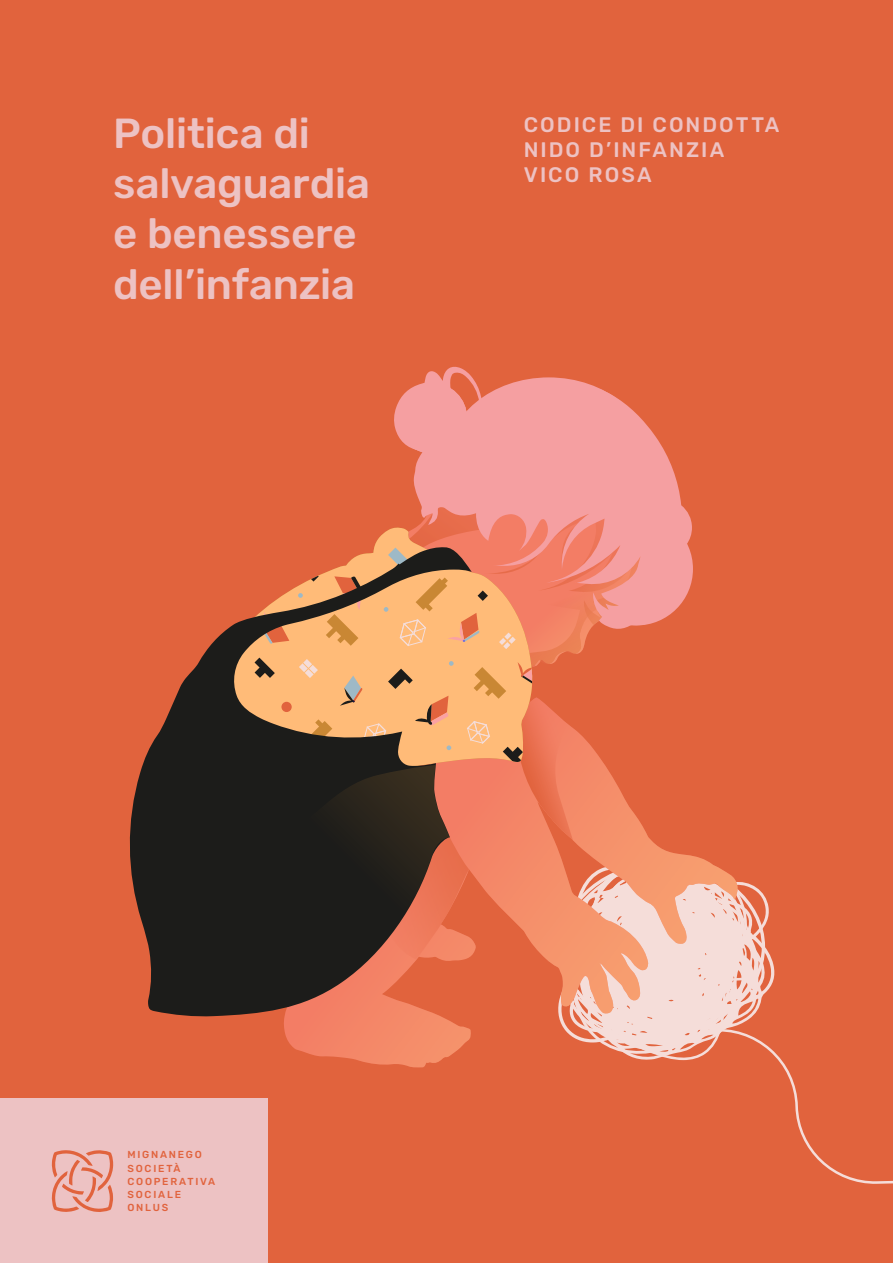
<style>
.page{position:relative;width:893px;height:1263px;background:#e1633d}
.page>*{position:absolute;margin:0;border:0;box-sizing:border-box;transform-origin:0 0}
.t1{font:500 42px/50.4px "Rubik";letter-spacing:-.005em;color:#edc2c3}
.t2{font:500 21px/25.2px "Rubik";letter-spacing:.095em;color:#edc2c3}
.t3{font:500 10.2px/13px "Rubik";letter-spacing:.175em;color:#e1633d}
</style>
<div class="page">
<svg style="left:394px;top:366px;width:285px;height:124px;fill:#f59fa1"></svg>
<div style="left:396px;top:383px;width:71px;height:70px;background:#f59fa1;border-radius:50%"></div>
<svg style="left:129px;top:617px;width:126px;height:400px;fill:#1c1c1a"></svg>
<svg style="left:255px;top:490px;width:638px;height:694px"></svg>
<div style="left:0;top:1099px;width:268px;height:164px;background:#edc2c3"></div>
<svg style="left:52px;top:1150px;width:61px;height:62px"></svg>
<p class="t1" style="left:113px;top:108px;width:258px">Politica di salvaguardia e benessere dell’infanzia</p>
<p class="t2" style="left:524px;top:112px;width:257px">CODICE DI CONDOTTA<br>NIDO D’INFANZIA<br>VICO ROSA</p>
<p class="t3" style="left:127px;top:1148px;width:89px">MIGNANEGO<br>SOCIETÀ<br>COOPERATIVA<br>SOCIALE<br>ONLUS</p>
</div>
